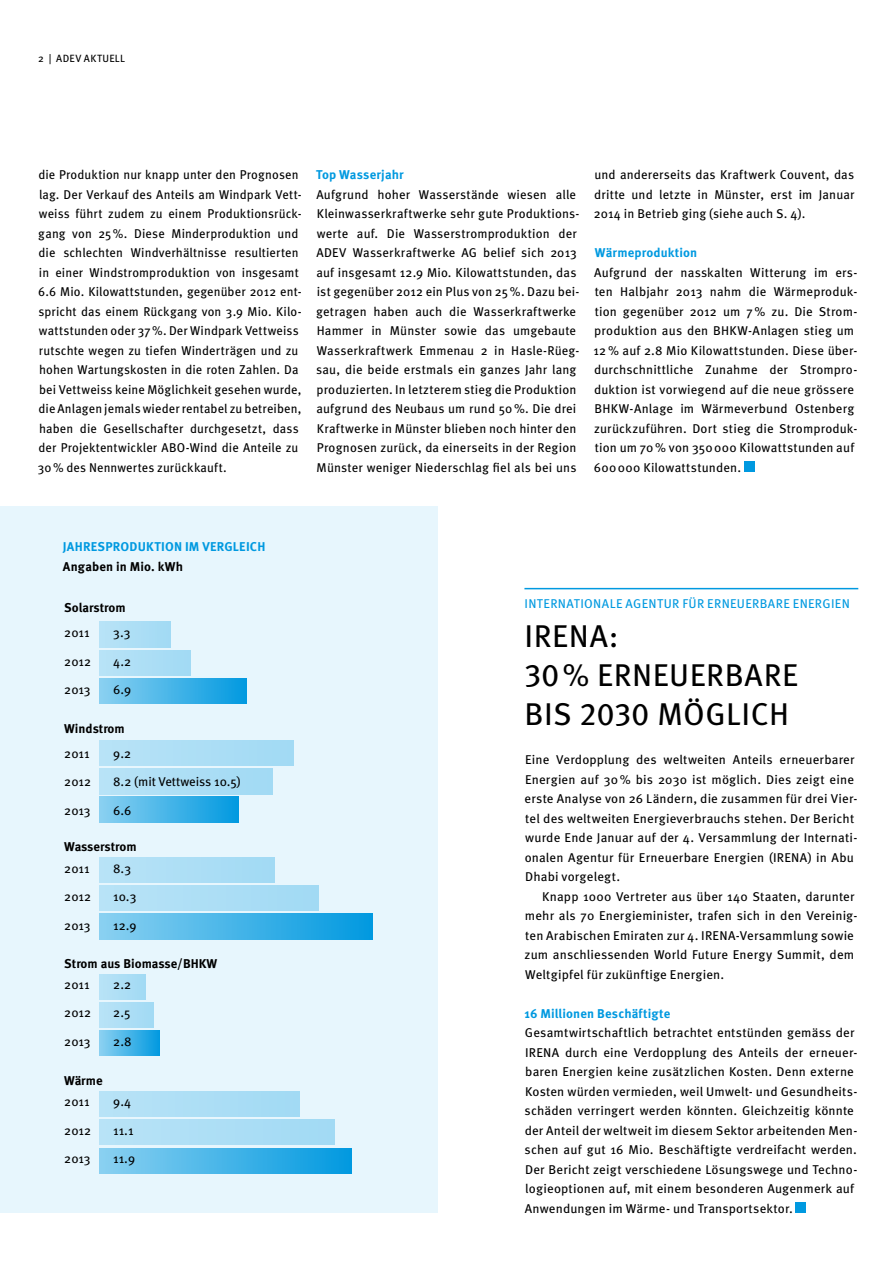
<style>
.page{position:relative;width:893px;height:1263px;background:#fff}
.page>*{position:absolute;margin:0;border:0;box-sizing:border-box;transform-origin:0 0}
.t1{font:31.5px/39px "Meta Pro";letter-spacing:.015em;color:#000}
.t2{font:12.75px/19.5px "Meta Pro";letter-spacing:.01em;color:#000}
.t3{font:700 12.75px "Meta Pro";letter-spacing:.01em;color:#0099e0}
.t4{font:700 12.75px "Meta Pro";color:#000}
.t5{font:12.75px "Meta Pro";letter-spacing:.025em;color:#0099e0}
.t6{font:10.5px "Meta Pro";letter-spacing:.035em;color:#000}
</style>
<div class="page">
<div style="left:744px;top:461px;width:10px;height:11px;background:#0099e0"></div>
<div style="left:796px;top:1202px;width:10px;height:11px;background:#0099e0"></div>
<hr style="left:524px;top:588px;width:334px;height:1px;background:#0099e0">
<div style="left:0;top:506px;width:438px;height:707px;background:#e7f6fd"></div>
<div style="left:100px;top:650px;width:90px;height:25px;background:#addef5"></div>
<div style="left:100px;top:678px;width:147px;height:26px;background:linear-gradient(to right,#8ad0f1,#0199e0)"></div>
<div style="left:100px;top:622px;width:70px;height:25px;background:#addef5"></div>
<div style="left:100px;top:769px;width:172px;height:25px;background:#addef5"></div>
<div style="left:100px;top:797px;width:139px;height:25px;background:linear-gradient(to right,#8ad0f1,#0199e0)"></div>
<div style="left:100px;top:740px;width:194px;height:26px;background:#addef5"></div>
<div style="left:100px;top:885px;width:219px;height:26px;background:#addef5"></div>
<div style="left:100px;top:914px;width:272px;height:25px;background:linear-gradient(to right,#8ad0f1,#0199e0)"></div>
<div style="left:100px;top:857px;width:175px;height:26px;background:#addef5"></div>
<div style="left:100px;top:1002px;width:53px;height:26px;background:#addff5"></div>
<div style="left:100px;top:1031px;width:59px;height:25px;background:linear-gradient(to right,#8ad0f1,#049ae0)"></div>
<div style="left:100px;top:974px;width:46px;height:26px;background:#addef5"></div>
<div style="left:100px;top:1119px;width:235px;height:26px;background:#addef5"></div>
<div style="left:100px;top:1148px;width:252px;height:25px;background:linear-gradient(to right,#8ad0f1,#0199e0)"></div>
<div style="left:100px;top:1091px;width:199px;height:26px;background:#addef5"></div>
<p class="t6" style="left:38px;top:52px;width:88px">2 | ADEV AKTUELL</p>
<p class="t2" style="left:38px;top:165px;width:265px">die Produktion nur knapp unter den Prognosen lag. Der Verkauf des Anteils am Windpark Vett&shy;weiss führt zudem zu einem Produktionsrück&shy;gang von 25%. Diese Minderproduktion und die schlechten Windverhältnisse resultierten in einer Windstromproduktion von insgesamt 6.6 Mio. Kilowattstunden, gegenüber 2012 ent&shy;spricht das einem Rückgang von 3.9 Mio. Kilo&shy;wattstunden oder 37%. Der Windpark Vettweiss rutschte wegen zu tiefen Winderträgen und zu hohen Wartungskosten in die roten Zahlen. Da bei Vettweiss keine Möglichkeit gesehen wurde, die Anlagen jemals wieder rentabel zu betreiben, haben die Gesellschafter durchgesetzt, dass der Projektentwickler ABO-Wind die Anteile zu 30% des Nennwertes zurückkauft.</p>
<p class="t3" style="left:316px;top:167px;width:89px">Top Wasserjahr</p>
<p class="t2" style="left:316px;top:184px;width:265px">Aufgrund hoher Wasserstände wiesen alle Kleinwasserkraftwerke sehr gute Produktions&shy;werte auf. Die Wasserstromproduktion der ADEV Wasserkraftwerke AG belief sich 2013 auf insgesamt 12.9 Mio. Kilowattstunden, das ist gegenüber 2012 ein Plus von 25%. Dazu bei&shy;getragen haben auch die Wasserkraftwerke Hammer in Münster sowie das umgebaute Wasserkraftwerk Emmenau 2 in Hasle-Rüeg&shy;sau, die beide erstmals ein ganzes Jahr lang produzierten. In letzterem stieg die Produktion aufgrund des Neubaus um rund 50%. Die drei Kraftwerke in Münster blieben noch hinter den Prognosen zurück, da einerseits in der Region Münster weniger Niederschlag fiel als bei uns</p>
<p class="t2" style="left:594px;top:165px;width:262px;text-align:justify">und andererseits das Kraftwerk Couvent, das dritte und letzte in Münster, erst im Januar 2014 in Betrieb ging (siehe auch S. 4).</p>
<p class="t3" style="left:595px;top:245px;width:104px">Wärmeproduktion</p>
<p class="t2" style="left:594px;top:262px;width:265px">Aufgrund der nasskalten Witterung im ers&shy;ten Halbjahr 2013 nahm die Wärmeproduk&shy;tion gegenüber 2012 um 7% zu. Die Strom&shy;produktion aus den BHKW-Anlagen stieg um 12% auf 2.8 Mio Kilowattstunden. Diese über&shy;durchschnittliche Zunahme der Strompro&shy;duktion ist vorwiegend auf die neue grössere BHKW-Anlage im Wärmeverbund Ostenberg zurückzuführen. Dort stieg die Stromproduk&shy;tion um 70% von 350000 Kilowattstunden auf 600000 Kilowattstunden.</p>
<p class="t3" style="left:63px;top:539px;width:204px">JAHRESPRODUKTION IM VERGLEICH</p>
<p class="t4" style="left:63px;top:558px;width:122px">Angaben in Mio. kWh</p>
<p class="t4" style="left:64px;top:600px;width:63px">Solarstrom</p>
<p class="t2" style="left:64px;top:623px;width:27px">2011</p>
<p class="t2" style="left:64px;top:651px;width:28px">2012</p>
<p class="t2" style="left:64px;top:680px;width:28px">2013</p>
<p class="t2" style="left:113px;top:623px;width:19px">3.3</p>
<p class="t2" style="left:113px;top:651px;width:19px">4.2</p>
<p class="t2" style="left:113px;top:680px;width:19px">6.9</p>
<p class="t4" style="left:64px;top:720px;width:62px">Windstrom</p>
<p class="t2" style="left:64px;top:743px;width:27px">2011</p>
<p class="t2" style="left:64px;top:772px;width:28px">2012</p>
<p class="t2" style="left:64px;top:800px;width:28px">2013</p>
<p class="t2" style="left:113px;top:743px;width:19px">9.2</p>
<p class="t2" style="left:113px;top:772px;width:129px">8.2 (mit Vettweiss 10.5)</p>
<p class="t2" style="left:113px;top:800px;width:20px">6.6</p>
<p class="t4" style="left:64px;top:839px;width:74px">Wasserstrom</p>
<p class="t2" style="left:64px;top:858px;width:27px">2011</p>
<p class="t2" style="left:64px;top:887px;width:28px">2012</p>
<p class="t2" style="left:64px;top:915px;width:28px">2013</p>
<p class="t2" style="left:113px;top:858px;width:19px">8.3</p>
<p class="t2" style="left:113px;top:887px;width:25px">10.3</p>
<p class="t2" style="left:113px;top:915px;width:25px">12.9</p>
<p class="t4" style="left:64px;top:955px;width:154px">Strom aus Biomasse/BHKW</p>
<p class="t2" style="left:64px;top:975px;width:27px">2011</p>
<p class="t2" style="left:64px;top:1003px;width:28px">2012</p>
<p class="t2" style="left:64px;top:1032px;width:28px">2013</p>
<p class="t4" style="left:64px;top:1072px;width:40px">Wärme</p>
<p class="t2" style="left:64px;top:1092px;width:27px">2011</p>
<p class="t2" style="left:64px;top:1121px;width:28px">2012</p>
<p class="t2" style="left:64px;top:1149px;width:28px">2013</p>
<p class="t2" style="left:113px;top:975px;width:19px">2.2</p>
<p class="t2" style="left:113px;top:1003px;width:19px">2.5</p>
<p class="t2" style="left:113px;top:1032px;width:20px">2.8</p>
<p class="t2" style="left:113px;top:1092px;width:20px">9.4</p>
<p class="t2" style="left:113px;top:1121px;width:22px">11.1</p>
<p class="t2" style="left:113px;top:1149px;width:23px">11.9</p>
<p class="t5" style="left:524px;top:596px;width:327px">INTERNATIONALE AGENTUR FÜR ERNEUERBARE ENERGIEN</p>
<h1 class="t1" style="left:524px;top:617px;width:275px">IRENA:<br>30% ERNEUERBARE<br>BIS 2030 MÖGLICH</h1>
<p class="t2" style="left:525px;top:750px;width:334px">Eine Verdopplung des weltweiten Anteils erneuerbarer Energien auf 30% bis 2030 ist möglich. Dies zeigt eine erste Analyse von 26 Ländern, die zusammen für drei Vier&shy;tel des weltweiten Energieverbrauchs stehen. Der Bericht wurde Ende Januar auf der 4. Versammlung der Internati&shy;onalen Agentur für Erneuerbare Energien (IRENA) in Abu Dhabi vorgelegt.</p>
<p class="t2" style="left:525px;top:886px;width:334px;text-indent:17px">Knapp 1000 Vertreter aus über 140 Staaten, darunter mehr als 70 Energieminister, trafen sich in den Vereinig&shy;ten Arabischen Emiraten zur 4. IRENA-Versammlung sowie zum anschliessenden World Future Energy Summit, dem Weltgipfel für zukünftige Energien.</p>
<p class="t3" style="left:525px;top:1005px;width:147px">16 Millionen Beschäftigte</p>
<p class="t2" style="left:525px;top:1023px;width:334px">Gesamtwirtschaftlich betrachtet entstünden gemäss der IRENA durch eine Verdopplung des Anteils der erneuer&shy;baren Energien keine zusätzlichen Kosten. Denn externe Kosten würden vermieden, weil Umwelt- und Gesundheits&shy;schäden verringert werden könnten. Gleichzeitig könnte der Anteil der weltweit im diesem Sektor arbeitenden Men&shy;schen auf gut 16 Mio. Beschäftigte verdreifacht werden.<br>Der Bericht zeigt verschiedene Lösungswege und Techno&shy;logieoptionen auf, mit einem besonderen Augenmerk auf Anwendungen im Wärme- und Transportsektor.</p>
</div>
